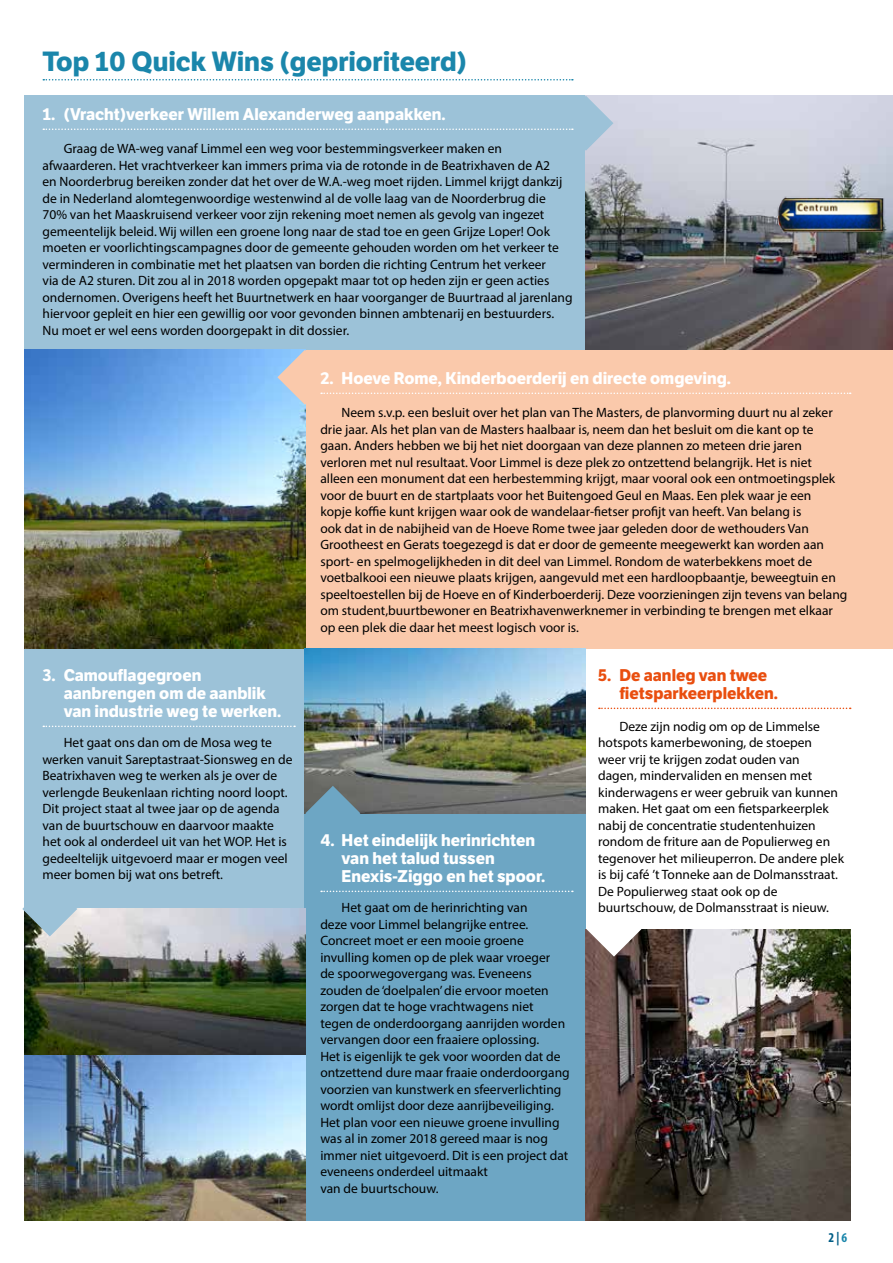
<style>
.page{position:relative;width:893px;height:1263px;background:#fff}
.page>*{position:absolute;margin:0;border:0;box-sizing:border-box;transform-origin:0 0}
.t1{font:700 27px "LFT Etica";color:#1a86ab}
.t2{font:700 16.5px/18px "LFT Etica";color:#fff}
.t3{font:700 16.5px/18px "LFT Etica";color:#e94e0f}
.t4{font:13.5px/16.5px "Myriad Pro";color:#000}
.t5{font:700 condensed 13.5px "Myriad Pro";color:#005d86}
.s1{color:#1a86ab}
</style>
<div class="page">
<div style="left:24px;top:96px;width:561px;height:254px;background:#9cc2d8"></div>
<div style="left:24px;top:648px;width:281px;height:261px;background:#9cc2d8"></div>
<div style="left:305px;top:813px;width:281px;height:407px;background:#6da6c4"></div>
<div style="left:305px;top:350px;width:588px;height:298px;background:#fac9ab"></div>
<img style="left:585px;top:96px;width:308px;height:254px">
<img style="left:24px;top:909px;width:281px;height:311px">
<img style="left:24px;top:350px;width:281px;height:298px">
<img style="left:305px;top:648px;width:280px;height:165px">
<img style="left:585px;top:929px;width:265px;height:291px">
<svg style="left:305px;top:786px;width:55px;height:28px;background:#698794"></svg>
<svg style="left:22px;top:907px;width:55px;height:29px;background:#9cb1b8"></svg>
<svg style="left:586px;top:929px;width:55px;height:28px"></svg>
<img style="left:769px;top:187px;width:124px;height:54px">
<svg style="left:43px;top:79px;width:530px;height:2px"></svg>
<svg style="left:43px;top:96px;width:570px;height:55px"></svg>
<svg style="left:277px;top:350px;width:574px;height:55px"></svg>
<svg style="left:43px;top:726px;width:252px;height:1px"></svg>
<svg style="left:321px;top:891px;width:252px;height:1px"></svg>
<svg style="left:599px;top:708px;width:252px;height:1px"></svg>
<h1 class="t1" style="left:43px;top:44px;width:426px">Top 10 Quick Wins (geprioriteerd)</h1>
<p class="t2" style="left:43px;top:105px;width:405px">1. (Vracht)verkeer Willem Alexanderweg aanpakken.</p>
<p class="t4" style="left:43px;top:140px;width:532px;text-indent:21px">Graag de WA-weg vanaf Limmel een weg voor bestemmingsverkeer maken en afwaarderen. Het vrachtverkeer kan immers prima via de rotonde in de Beatrixhaven de A2<br>en Noorderbrug bereiken zonder dat het over de W.A.-weg moet rijden. Limmel krijgt dankzij de in Nederland alomtegenwoordige westenwind al de volle laag van de Noorderbrug die 70% van het Maaskruisend verkeer voor zijn rekening moet nemen als gevolg van ingezet gemeentelijk beleid. Wij willen een groene long naar de stad toe en geen Grijze Loper! Ook moeten er voorlichtingscampagnes door de gemeente gehouden worden om het verkeer te verminderen in combinatie met het plaatsen van borden die richting Centrum het verkeer<br>via de A2 sturen. Dit zou al in 2018 worden opgepakt maar tot op heden zijn er geen acties ondernomen. Overigens heeft het Buurtnetwerk en haar voorganger de Buurtraad al jarenlang hiervoor gepleit en hier een gewillig oor voor gevonden binnen ambtenarij en bestuurders.<br>Nu moet er wel eens worden doorgepakt in dit dossier.</p>
<p class="t2" style="left:320px;top:369px;width:412px">2. Hoeve Rome, Kinderboerderij en directe omgeving.</p>
<p class="t4" style="left:320px;top:404px;width:529px;text-indent:21px">Neem s.v.p. een besluit over het plan van The Masters, de planvorming duurt nu al zeker drie jaar. Als het plan van de Masters haalbaar is, neem dan het besluit om die kant op te gaan. Anders hebben we bij het niet doorgaan van deze plannen zo meteen drie jaren verloren met nul resultaat. Voor Limmel is deze plek zo ontzettend belangrijk. Het is niet alleen een monument dat een herbestemming krijgt, maar vooral ook een ontmoetingsplek voor de buurt en de startplaats voor het Buitengoed Geul en Maas. Een plek waar je een<br>kopje koffie kunt krijgen waar ook de wandelaar-fietser profijt van heeft. Van belang is<br>ook dat in de nabijheid van de Hoeve Rome twee jaar geleden door de wethouders Van Grootheest en Gerats toegezegd is dat er door de gemeente meegewerkt kan worden aan sport- en spelmogelijkheden in dit deel van Limmel. Rondom de waterbekkens moet de voetbalkooi een nieuwe plaats krijgen, aangevuld met een hardloopbaantje, beweegtuin en speeltoestellen bij de Hoeve en of Kinderboerderij. Deze voorzieningen zijn tevens van belang om student,buurtbewoner en Beatrixhavenwerknemer in verbinding te brengen met elkaar op een plek die daar het meest logisch voor is.</p>
<p class="t2" style="left:64px;top:666px;width:219px;text-indent:-21px">3. Camouflagegroen aanbrengen om de aanblik van industrie weg te werken.</p>
<p class="t4" style="left:43px;top:734px;width:251px;text-indent:21px">Het gaat ons dan om de Mosa weg te werken vanuit Sareptastraat-Sionsweg en de Beatrixhaven weg te werken als je over de verlengde Beukenlaan richting noord loopt.<br>Dit project staat al twee jaar op de agenda van de buurtschouw en daarvoor maakte het ook al onderdeel uit van het WOP. Het is gedeeltelijk uitgevoerd maar er mogen veel meer bomen bij wat ons betreft.</p>
<p class="t3" style="left:619px;top:666px;width:160px;text-indent:-21px">5. De aanleg van twee fietsparkeerplekken.</p>
<p class="t4" style="left:598px;top:718px;width:247px;text-indent:21px">Deze zijn nodig om op de Limmelse hotspots kamerbewoning, de stoepen<br>weer vrij te krijgen zodat ouden van<br>dagen, mindervaliden en mensen met kinderwagens er weer gebruik van kunnen maken. Het gaat om een fietsparkeerplek nabij de concentratie studentenhuizen rondom de friture aan de Populierweg en tegenover het milieuperron. De andere plek is bij café ’t Tonneke aan de Dolmansstraat.<br>De Populierweg staat ook op de buurtschouw, de Dolmansstraat is nieuw.</p>
<p class="t2" style="left:342px;top:831px;width:205px;text-indent:-21px">4. Het eindelijk herinrichten van het talud tussen<br>Enexis-Ziggo en het spoor.</p>
<p class="t4" style="left:320px;top:899px;width:251px;text-indent:21px">Het gaat om de herinrichting van<br>deze voor Limmel belangrijke entree.<br>Concreet moet er een mooie groene invulling komen op de plek waar vroeger<br>de spoorwegovergang was. Eveneens zouden de ‘doelpalen’ die ervoor moeten zorgen dat te hoge vrachtwagens niet tegen de onderdoorgang aanrijden worden vervangen door een fraaiere oplossing.<br>Het is eigenlijk te gek voor woorden dat de ontzettend dure maar fraaie onderdoorgang voorzien van kunstwerk en sfeerverlichting wordt omlijst door deze aanrijbeveiliging.<br>Het plan voor een nieuwe groene invulling was al in zomer 2018 gereed maar is nog immer niet uitgevoerd. Dit is een project dat eveneens onderdeel uitmaakt<br>van de buurtschouw.</p>
<p class="t5" style="left:828px;top:1229px;width:20px">2 | <span class="s1">6</span></p>
</div>
